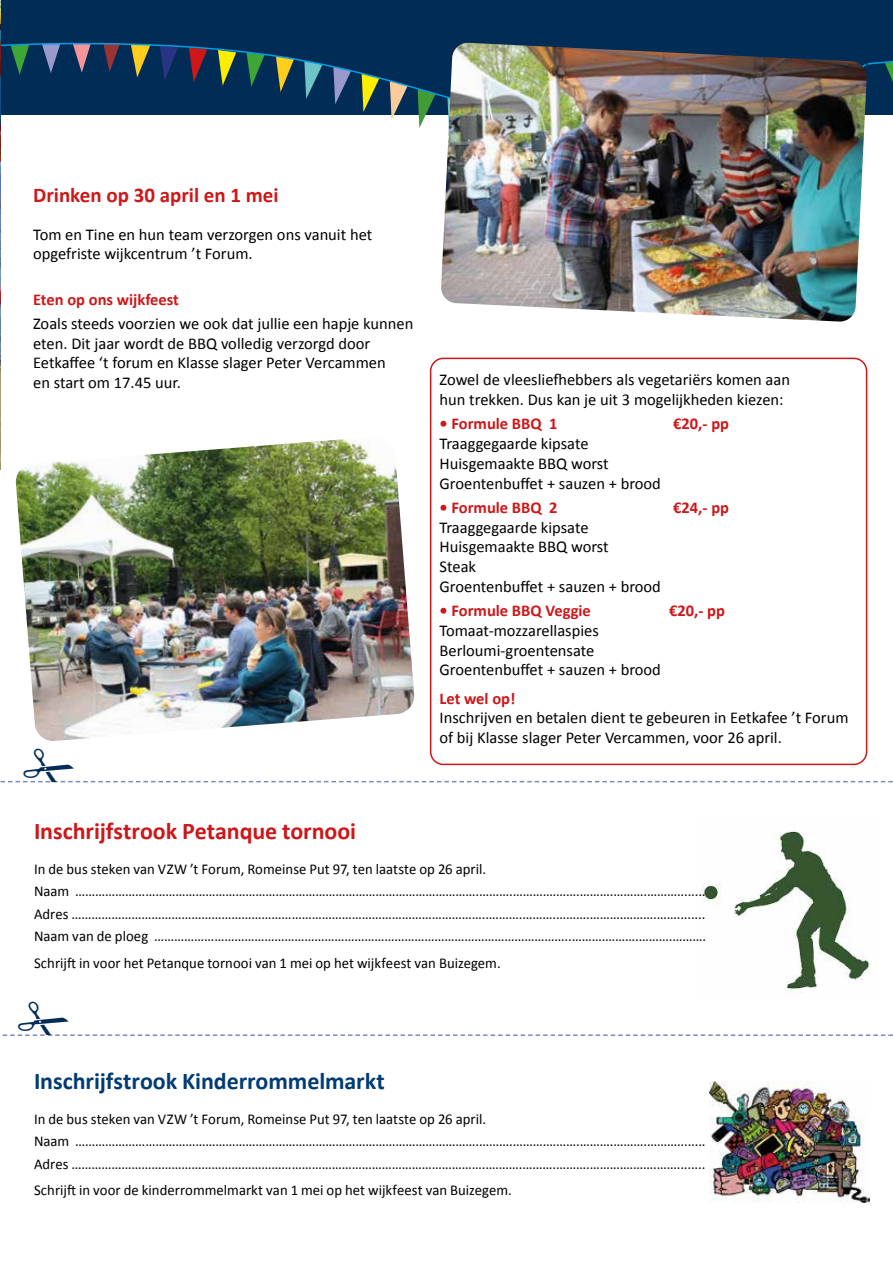
<style>
.page{position:relative;width:893px;height:1263px;background:#fff}
.page>*{position:absolute;margin:0;border:0;box-sizing:border-box;transform-origin:0 0}
.t1{font:700 24px "Calibri";letter-spacing:-.005em;color:#003b75}
.t2{font:700 24px "Calibri";color:#cd1719}
.t3{font:700 21px "Calibri";color:#cd1719}
.t4{font:16.5px/19.8px "Calibri";color:#000}
.t5{font:700 16.5px "Calibri";color:#cd1719}
.t6{font:15px/22.5px "Calibri";color:#000}
</style>
<div class="page">
<img style="left:709px;top:1082px;width:160px;height:120px">
<div style="left:0;top:0;width:893px;height:115px;background:#002c56"></div>
<img style="left:695px;top:831px;width:176px;height:162px">
<svg style="left:1px;top:42px;width:470px;height:86px"></svg>
<img style="left:0;top:0;width:1px;height:470px">
<svg style="left:867px;top:60px;width:26px;height:22px"></svg>
<img style="left:441px;top:43px;width:426px;height:279px">
<img style="left:15px;top:439px;width:400px;height:302px">
<div style="left:430px;top:358px;width:437px;height:407px;border:2px solid #cd1719;border-radius:13px"></div>
<svg style="left:2px;top:1034px;width:891px;height:2px"></svg>
<svg style="left:0;top:747px;width:893px;height:35px"></svg>
<h2 class="t3" style="left:33px;top:180px;width:247px">Drinken op 30 april en 1 mei</h2>
<p class="t4" style="left:33px;top:224px;width:341px">Tom en Tine en hun team verzorgen ons vanuit het opgefriste wijkcentrum ’t Forum.</p>
<p class="t5" style="left:33px;top:288px;width:147px">Eten op ons wijkfeest</p>
<p class="t4" style="left:33px;top:313px;width:382px">Zoals steeds voorzien we ook dat jullie een hapje kunnen eten. Dit jaar wordt de BBQ volledig verzorgd door Eetkaffee ‘t forum en Klasse slager Peter Vercammen<br>en start om 17.45 uur.</p>
<p class="t4" style="left:439px;top:370px;width:352px">Zowel de vleesliefhebbers als vegetariërs komen aan hun trekken. Dus kan je uit 3 mogelijkheden kiezen:</p>
<p class="t5" style="left:439px;top:412px;width:120px">• Formule BBQ 1</p>
<p class="t5" style="left:673px;top:412px;width:57px">€20,- pp</p>
<p class="t4" style="left:439px;top:433px;width:223px">Traaggegaarde kipsate<br>Huisgemaakte BBQ worst<br>Groentenbuffet + sauzen + brood</p>
<p class="t5" style="left:439px;top:496px;width:120px">• Formule BBQ 2</p>
<p class="t5" style="left:673px;top:496px;width:57px">€24,- pp</p>
<p class="t4" style="left:439px;top:517px;width:223px">Traaggegaarde kipsate<br>Huisgemaakte BBQ worst<br>Steak<br>Groentenbuffet + sauzen + brood</p>
<p class="t5" style="left:439px;top:599px;width:153px">• Formule BBQ Veggie</p>
<p class="t5" style="left:669px;top:599px;width:57px">€20,- pp</p>
<p class="t4" style="left:439px;top:620px;width:223px">Tomaat-mozzarellaspies<br>Berloumi-groentensate<br>Groentenbuffet + sauzen + brood</p>
<p class="t5" style="left:439px;top:686px;width:77px">Let wel op!</p>
<p class="t4" style="left:439px;top:708px;width:411px">Inschrijven en betalen dient te gebeuren in Eetkafee ’t Forum of bij Klasse slager Peter Vercammen, voor 26 april.</p>
<h1 class="t2" style="left:34px;top:814px;width:324px">Inschrijfstrook Petanque tornooi</h1>
<p class="t6" style="left:34px;top:857px;width:674px">In de bus steken van VZW ’t Forum, Romeinse Put 97, ten laatste op 26 april.<br>Naam ………………………………………………………………………………………………………….……….……….……….……….……….………........<br>Adres ……………………………………………………………………………………………………………..……….……….……….……….……….……........<br>Naam van de ploeg ……………………………………………………………………………………………………………..……….……….……….……….</p>
<p class="t6" style="left:34px;top:951px;width:468px">Schrijft in voor het Petanque tornooi van 1 mei op het wijkfeest van Buizegem.</p>
<h1 class="t1" style="left:34px;top:1064px;width:352px">Inschrijfstrook Kinderrommelmarkt</h1>
<p class="t6" style="left:34px;top:1107px;width:673px">In de bus steken van VZW ’t Forum, Romeinse Put 97, ten laatste op 26 april.<br>Naam ………………………………………………………………………………………………………….……….……….……….……….……….………........<br>Adres ……………………………………………………………………………………………………………..……….……….……….……….……….……........</p>
<p class="t6" style="left:34px;top:1179px;width:479px">Schrijft in voor de kinderrommelmarkt van 1 mei op het wijkfeest van Buizegem.</p>
</div>
